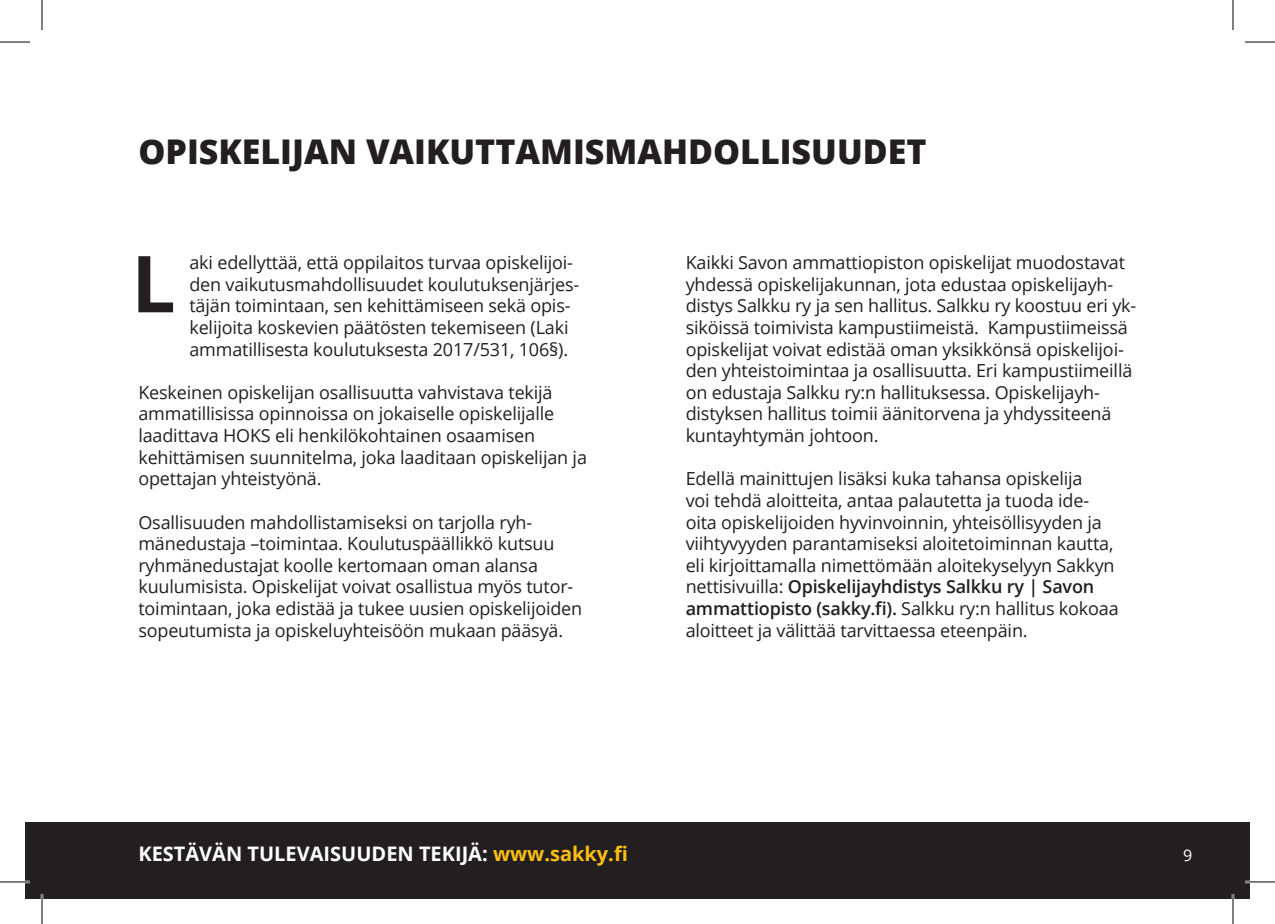
<style>
.page{position:relative;width:1275px;height:924px;background:#fff}
.page>*{position:absolute;margin:0;border:0;box-sizing:border-box;transform-origin:0 0}
.t1{font:700 78.6px "Open Sans";color:#231f20}
.t2{font:800 34px "Open Sans";color:#231f20}
.t3{font:700 20px "Open Sans";color:#fff}
.t4{font:18px/21.6px "Open Sans";letter-spacing:-.01em;color:#231f20}
.t5{font:16px "Open Sans";color:#fff}
.s1{font-weight:600}
.s2{color:#fdbe12}
</style>
<div class="page">
<div style="left:25px;top:822px;width:1225px;height:76px;background:#231f20"></div>
<hr style="left:1231px;top:893px;width:3px;height:30px;background:#fff">
<hr style="left:1232px;top:893px;width:1px;height:30px;background:#000">
<hr style="left:1232px;top:0;width:1px;height:30px;background:#000">
<hr style="left:41px;top:893px;width:2px;height:30px;background:#fff">
<hr style="left:42px;top:893px;width:1px;height:30px;background:#000">
<hr style="left:42px;top:0;width:1px;height:30px;background:#000">
<hr style="left:1245px;top:880px;width:30px;height:2px;background:#fff">
<hr style="left:1245px;top:881px;width:30px;height:1px;background:#000">
<hr style="left:0;top:880px;width:30px;height:2px;background:#fff">
<hr style="left:0;top:881px;width:30px;height:1px;background:#000">
<hr style="left:1245px;top:42px;width:30px;height:1px;background:#000">
<hr style="left:0;top:42px;width:30px;height:1px;background:#000">
<h2 class="t2" style="left:138px;top:125px;width:789px">OPISKELIJAN VAIKUTTAMISMAHDOLLISUUDET</h2>
<p class="t1" style="left:131px;top:228px;width:46px">L</p>
<p class="t4" style="left:189px;top:251px;width:385px">aki edellyttää, että oppilaitos turvaa opiskelijoi-</p>
<p class="t4" style="left:189px;top:273px;width:391px">den vaikutusmahdollisuudet koulutuksenjärjes-</p>
<p class="t4" style="left:189px;top:294px;width:382px">täjän toimintaan, sen kehittämiseen sekä opis-</p>
<p class="t4" style="left:189px;top:316px;width:380px">kelijoita koskevien päätösten tekemiseen (Laki</p>
<p class="t4" style="left:189px;top:337px;width:380px">ammatillisesta koulutuksesta 2017/531, 106§).</p>
<p class="t4" style="left:138px;top:381px;width:450px">Keskeinen opiskelijan osallisuutta vahvistava tekijä ammatillisissa opinnoissa on jokaiselle opiskelijalle laadittava HOKS eli henkilökohtainen osaamisen kehittämisen suunnitelma, joka laaditaan opiskelijan ja opettajan yhteistyönä.</p>
<p class="t4" style="left:138px;top:510px;width:445px">Osallisuuden mahdollistamiseksi on tarjolla ryh&shy;mänedustaja –toimintaa. Koulutuspäällikkö kutsuu ryhmänedustajat koolle kertomaan oman alansa kuulumisista. Opiskelijat voivat osallistua myös tutor&shy;toimintaan, joka edistää ja tukee uusien opiskelijoiden sopeutumista ja opiskeluyhteisöön mukaan pääsyä.</p>
<p class="t4" style="left:685px;top:251px;width:452px">Kaikki Savon ammattiopiston opiskelijat muodostavat yhdessä opiskelijakunnan, jota edustaa opiskelijayh&shy;distys Salkku ry ja sen hallitus. Salkku ry koostuu eri yk-</p>
<p class="t4" style="left:685px;top:316px;width:444px">siköissä toimivista kampustiimeistä. Kampustiimeissä</p>
<p class="t4" style="left:685px;top:337px;width:448px">opiskelijat voivat edistää oman yksikkönsä opiskelijoi&shy;den yhteistoimintaa ja osallisuutta. Eri kampustiimeillä on edustaja Salkku ry:n hallituksessa. Opiskelijayh&shy;distyksen hallitus toimii äänitorvena ja yhdyssiteenä kuntayhtymän johtoon.</p>
<p class="t4" style="left:685px;top:467px;width:434px">Edellä mainittujen lisäksi kuka tahansa opiskelija<br>voi tehdä aloitteita, antaa palautetta ja tuoda ide&shy;oita opiskelijoiden hyvinvoinnin, yhteisöllisyyden ja viihtyvyyden parantamiseksi aloitetoiminnan kautta, eli kirjoittamalla nimettömään aloitekyselyyn Sakkyn nettisivuilla: <span class="s1">Opiskelijayhdistys Salkku ry | Savon ammattiopisto (sakky.fi).</span> Salkku ry:n hallitus kokoaa aloitteet ja välittää tarvittaessa eteenpäin.</p>
<p class="t3" style="left:138px;top:838px;width:491px">KESTÄVÄN TULEVAISUUDEN TEKIJÄ: <span class="s2">www.sakky.fi</span></p>
<p class="t5" style="left:1183px;top:843px;width:11px">9</p>
</div>
